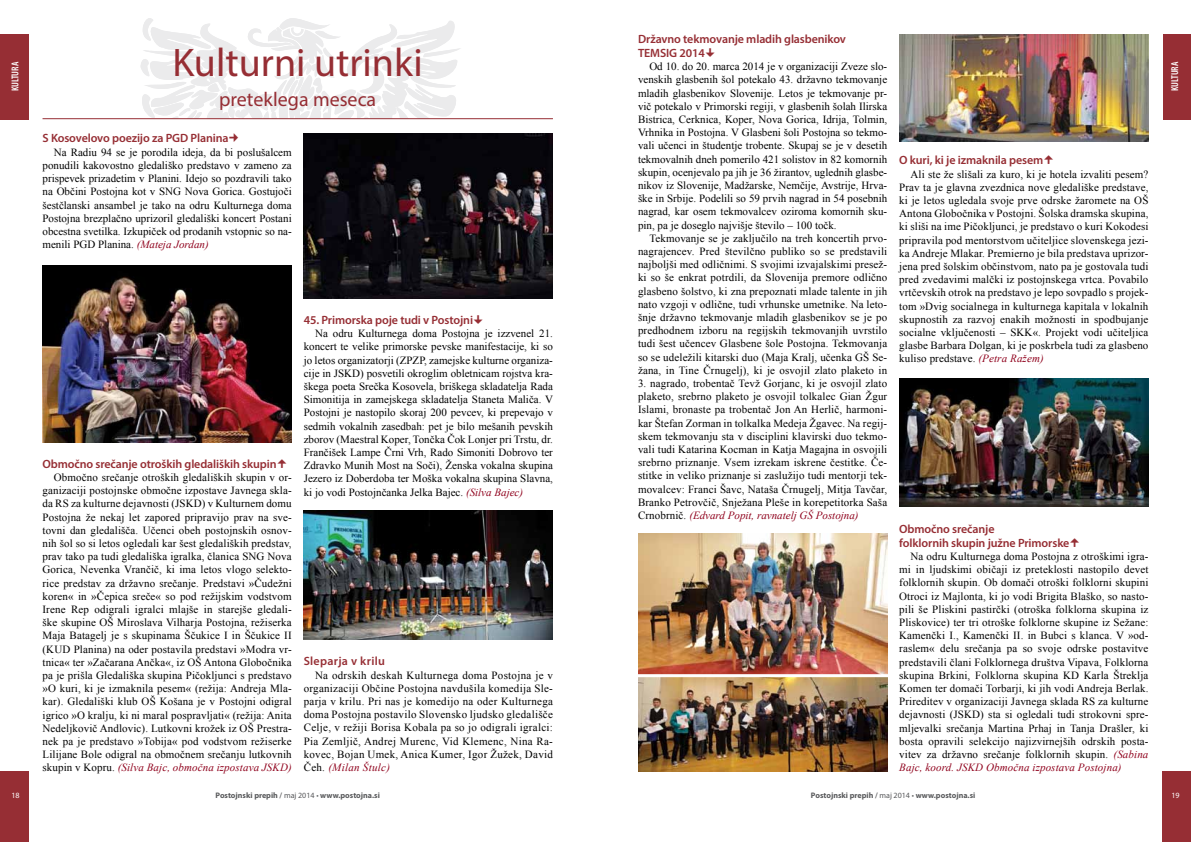
<style>
.page{position:relative;width:1191px;height:842px;background:#fff}
.page>*{position:absolute;margin:0;border:0;box-sizing:border-box;transform-origin:0 0}
.t1{font:40px "Myriad Pro";color:#962e34}
.t2{font:20px "Myriad Pro";color:#962e34}
.t3{font:600 12px/14px "Myriad Pro";letter-spacing:-.01em;color:#962e34}
.t4{font:600 12px "Myriad Pro";letter-spacing:.025em;color:#962e34}
.t5{font:11px/13.2px "Times New Roman";letter-spacing:.01em;color:#000;text-align:justify}
.t6{font:600 condensed 10px "Myriad Pro";color:#fff}
.t7{font:700 8px "Myriad Pro";color:#58595b}
.t8{font:8px "Myriad Pro";color:#fff}
.s1{font-style:italic;color:#8f001c}
.s2{font-weight:600}
.s3{font-weight:400}
</style>
<div class="page">
<div style="left:0;top:771px;width:28px;height:71px;background:#962e34"></div>
<div style="left:0;top:34px;width:28px;height:85px;background:#962e34"></div>
<div style="left:1162px;top:771px;width:29px;height:71px;background:#962e34"></div>
<div style="left:1163px;top:34px;width:28px;height:85px;background:#962e34"></div>
<svg style="left:140px;top:18px;width:320px;height:100px"></svg>
<hr style="left:43px;top:118px;width:510px;height:1px;background:#962e34">
<img style="left:638px;top:534px;width:249px;height:237px">
<img style="left:43px;top:265px;width:249px;height:178px">
<img style="left:304px;top:133px;width:249px;height:166px">
<hr style="left:637px;top:674px;width:251px;height:3px;background:#fff">
<img style="left:899px;top:34px;width:249px;height:107px">
<img style="left:304px;top:510px;width:249px;height:129px">
<img style="left:899px;top:378px;width:249px;height:128px">
<p class="t6" style="left:10px;top:91px;width:31px;rotate:-90deg">KULTURA</p>
<h1 class="t1" style="left:172px;top:38px;width:252px">Kulturni utrinki</h1>
<h2 class="t2" style="left:219px;top:87px;width:159px">preteklega meseca</h2>
<p class="t3" style="left:43px;top:131px;width:188px">S Kosovelovo poezijo za PGD Planina</p>
<p class="t5" style="left:43px;top:145px;width:251px;text-indent:11px">Na Radiu 94 se je porodila ideja, da bi poslušalcem ponudili kakovostno gledališko predstavo v zameno za prispevek prizadetim v Planini. Idejo so pozdravili tako na Občini Postojna kot v SNG Nova Gorica. Gostujoči šestčlanski ansambel je tako na odru Kulturnega doma Postojna brezplačno uprizoril gledališki koncert Postani obcestna svetilka. Izkupiček od prodanih vstopnic so na&shy;menili PGD Planina. <span class="s1">(Mateja Jordan)</span></p>
<p class="t3" style="left:43px;top:456px;width:235px">Območno srečanje otroških gledaliških skupin</p>
<p class="t5" style="left:43px;top:470px;width:251px;text-indent:11px">Območno srečanje otroških gledaliških skupin v or&shy;ganizaciji postojnske območne izpostave Javnega skla&shy;da RS za kulturne dejavnosti (JSKD) v Kulturnem domu Postojna že nekaj let zapored pripravijo prav na sve&shy;tovni dan gledališča. Učenci obeh postojnskih osnov&shy;nih šol so si letos ogledali kar šest gledaliških predstav, prav tako pa tudi gledališka igralka, članica SNG Nova Gorica, Nevenka Vrančič, ki ima letos vlogo selekto&shy;rice predstav za državno srečanje. Predstavi »Čudežni koren« in »Čepica sreče« so pod režijskim vodstvom Irene Rep odigrali igralci mlajše in starejše gledali&shy;ške skupine OŠ Miroslava Vilharja Postojna, režiserka Maja Batagelj je s skupinama Ščukice I in Ščukice II (KUD Planina) na oder postavila predstavi »Modra vr&shy;tnica« ter »Začarana Ančka«, iz OŠ Antona Globočnika pa je prišla Gledališka skupina Pičokljunci s predstavo »O kuri, ki je izmaknila pesem« (režija: Andreja Mla&shy;kar). Gledališki klub OŠ Košana je v Postojni odigral igrico »O kralju, ki ni maral pospravljati« (režija: Anita Nedeljkovič Andlovic). Lutkovni krožek iz OŠ Prestra&shy;nek pa je predstavo »Tobija« pod vodstvom režiserke Lilijane Bole odigral na območnem srečanju lutkovnih skupin v Kopru. <span class="s1">(Silva Bajc, območna izpostava JSKD)</span></p>
<p class="t3" style="left:304px;top:313px;width:171px">45. Primorska poje tudi v Postojni</p>
<p class="t5" style="left:304px;top:326px;width:251px;text-indent:11px">Na odru Kulturnega doma Postojna je izzvenel 21. koncert te velike primorske pevske manifestacije, ki so jo letos organizatorji (ZPZP, zamejske kulturne organiza&shy;cije in JSKD) posvetili okroglim obletnicam rojstva kra&shy;škega poeta Srečka Kosovela, briškega skladatelja Rada Simonitija in zamejskega skladatelja Staneta Maliča. V Postojni je nastopilo skoraj 200 pevcev, ki prepevajo v sedmih vokalnih zasedbah: pet je bilo mešanih pevskih zborov (Maestral Koper, Tončka Čok Lonjer pri Trstu, dr.<br>Frančišek Lampe Črni Vrh, Rado Simoniti Dobrovo ter Zdravko Munih Most na Soči), Ženska vokalna skupina Jezero iz Doberdoba ter Moška vokalna skupina Slavna, ki jo vodi Postojnčanka Jelka Bajec. <span class="s1">(Silva Bajec)</span></p>
<p class="t4" style="left:304px;top:654px;width:83px">Sleparja v krilu</p>
<p class="t5" style="left:304px;top:668px;width:251px;text-indent:11px">Na odrskih deskah Kulturnega doma Postojna je v organizaciji Občine Postojna navdušila komedija Sle&shy;parja v krilu. Pri nas je komedijo na oder Kulturnega doma Postojna postavilo Slovensko ljudsko gledališče Celje, v režiji Borisa Kobala pa so jo odigrali igralci:<br>Pia Zemljič, Andrej Murenc, Vid Klemenc, Nina Ra&shy;kovec, Bojan Umek, Anica Kumer, Igor Žužek, David Čeh. <span class="s1">(Milan Štulc)</span></p>
<p class="t8" style="left:11px;top:790px;width:10px">18</p>
<p class="t7" style="left:215px;top:790px;width:166px">Postojnski prepih <span class="s2">/</span> <span class="s3">maj 2014 •</span> www.postojna.si</p>
<p class="t3" style="left:638px;top:32px;width:209px">Državno tekmovanje mladih glasbenikov<br>TEMSIG 2014</p>
<p class="t5" style="left:638px;top:60px;width:251px;text-indent:11px">Od 10. do 20. marca 2014 je v organizaciji Zveze slo&shy;venskih glasbenih šol potekalo 43. državno tekmovanje mladih glasbenikov Slovenije. Letos je tekmovanje pr&shy;vič potekalo v Primorski regiji, v glasbenih šolah Ilirska Bistrica, Cerknica, Koper, Nova Gorica, Idrija, Tolmin, Vrhnika in Postojna. V Glasbeni šoli Postojna so tekmo&shy;vali učenci in študentje trobente. Skupaj se je v desetih tekmovalnih dneh pomerilo 421 solistov in 82 komornih skupin, ocenjevalo pa jih je 36 žirantov, uglednih glasbe&shy;nikov iz Slovenije, Madžarske, Nemčije, Avstrije, Hrva&shy;ške in Srbije. Podelili so 59 prvih nagrad in 54 posebnih nagrad, kar osem tekmovalcev oziroma komornih sku&shy;pin, pa je doseglo najvišje število – 100 točk.</p>
<p class="t5" style="left:638px;top:231px;width:251px;text-indent:11px">Tekmovanje se je zaključilo na treh koncertih prvo&shy;nagrajencev. Pred številčno publiko so se predstavili najboljši med odličnimi. S svojimi izvajalskimi presež&shy;ki so še enkrat potrdili, da Slovenija premore odlično glasbeno šolstvo, ki zna prepoznati mlade talente in jih nato vzgoji v odlične, tudi vrhunske umetnike. Na leto&shy;šnje državno tekmovanje mladih glasbenikov se je po predhodnem izboru na regijskih tekmovanjih uvrstilo tudi šest učencev Glasbene šole Postojna. Tekmovanja so se udeležili kitarski duo (Maja Kralj, učenka GŠ Se&shy;žana, in Tine Črnugelj), ki je osvojil zlato plaketo in</p>
<p class="t5" style="left:638px;top:376px;width:251px">3. nagrado, trobentač Tevž Gorjanc, ki je osvojil zlato plaketo, srebrno plaketo je osvojil tolkalec Gian Žgur Islami, bronaste pa trobentač Jon An Herlič, harmoni&shy;kar Štefan Zorman in tolkalka Medeja Žgavec. Na regij&shy;skem tekmovanju sta v disciplini klavirski duo tekmo&shy;vali tudi Katarina Kocman in Katja Magajna in osvojili srebrno priznanje. Vsem izrekam iskrene čestitke. Če&shy;stitke in veliko priznanje si zaslužijo tudi mentorji tek&shy;movalcev: Franci Šavc, Nataša Črnugelj, Mitja Tavčar, Branko Petrovčič, Snježana Pleše in korepetitorka Saša Crnobrnič. <span class="s1">(Edvard Popit, ravnatelj GŠ Postojna)</span></p>
<p class="t3" style="left:899px;top:153px;width:146px">O kuri, ki je izmaknila pesem</p>
<p class="t5" style="left:899px;top:167px;width:251px;text-indent:11px">Ali ste že slišali za kuro, ki je hotela izvaliti pesem?<br>Prav ta je glavna zvezdnica nove gledališke predstave, ki je letos ugledala svoje prve odrske žaromete na OŠ Antona Globočnika v Postojni. Šolska dramska skupina, ki sliši na ime Pičokljunci, je predstavo o kuri Kokodesi pripravila pod mentorstvom učiteljice slovenskega jezi&shy;ka Andreje Mlakar. Premierno je bila predstava uprizor&shy;jena pred šolskim občinstvom, nato pa je gostovala tudi pred zvedavimi malčki iz postojnskega vrtca. Povabilo vrtčevskih otrok na predstavo je lepo sovpadlo s projek&shy;tom »Dvig socialnega in kulturnega kapitala v lokalnih skupnostih za razvoj enakih možnosti in spodbujanje socialne vključenosti – SKK«. Projekt vodi učiteljica glasbe Barbara Dolgan, ki je poskrbela tudi za glasbeno kuliso predstave. <span class="s1">(Petra Ražem)</span></p>
<p class="t3" style="left:899px;top:521px;width:172px">Območno srečanje<br>folklornih skupin južne Primorske</p>
<p class="t5" style="left:899px;top:549px;width:251px;text-indent:11px">Na odru Kulturnega doma Postojna z otroškimi igra&shy;mi in ljudskimi običaji iz preteklosti nastopilo devet folklornih skupin. Ob domači otroški folklorni skupini Otroci iz Majlonta, ki jo vodi Brigita Blaško, so nasto&shy;pili še Pliskini pastirčki (otroška folklorna skupina iz Pliskovice) ter tri otroške folklorne skupine iz Sežane:<br>Kamenčki I., Kamenčki II. in Bubci s klanca. V »od&shy;raslem« delu srečanja pa so svoje odrske postavitve predstavili člani Folklornega društva Vipava, Folklorna skupina Brkini, Folklorna skupina KD Karla Štreklja Komen ter domači Torbarji, ki jih vodi Andreja Berlak.<br>Prireditev v organizaciji Javnega sklada RS za kulturne dejavnosti (JSKD) sta si ogledali tudi strokovni spre&shy;mljevalki srečanja Martina Prhaj in Tanja Drašler, ki bosta opravili selekcijo najizvirnejših odrskih posta&shy;vitev za državno srečanje folklornih skupin. <span class="s1">(Sabina Bajc, koord. JSKD Območna izpostava Postojna)</span></p>
<p class="t6" style="left:1169px;top:91px;width:31px;rotate:-90deg">KULTURA</p>
<p class="t7" style="left:811px;top:790px;width:166px">Postojnski prepih <span class="s2">/</span> <span class="s3">maj 2014 •</span> www.postojna.si</p>
<p class="t8" style="left:1171px;top:790px;width:10px">19</p>
</div>
